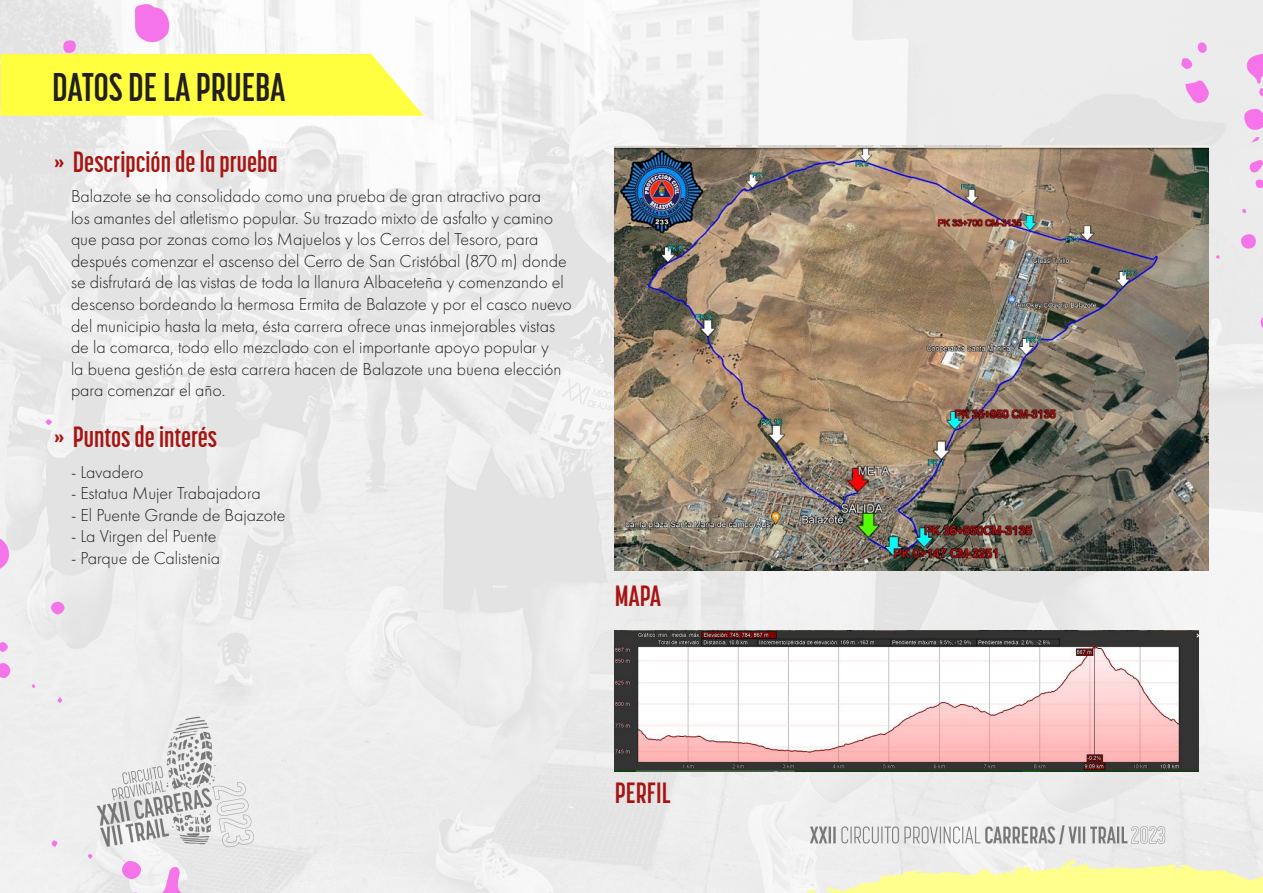
<style>
.page{position:relative;width:1263px;height:893px;background:#fff}
.page>*{position:absolute;margin:0;border:0;box-sizing:border-box;transform-origin:0 0}
.t1{font:700 39px "Korolev Compressed W04";color:#231f20}
.Estilo_de_párrafo_2{font:700 28.5px "Korolev Compressed W04";color:#a61411}
.subtitulo{font:700 28.5px "Korolev Compressed W04";color:#a61411}
.texto_normal{font:300 18px/21.6px "Futura PT";color:#231f20}
</style>
<div class="page">
<img style="left:1px;top:0;width:1262px;height:893px">
<img style="left:615px;top:146px;width:594px;height:424px">
<img style="left:615px;top:631px;width:584px;height:141px">
<svg style="left:1px;top:54px;width:423px;height:62px;background:#fefe4c"></svg>
<p class="t1" style="left:52px;top:66px;width:235px">DATOS DE LA PRUEBA</p>
<p class="Estilo_de_párrafo_2" style="left:54px;top:146px;width:225px">» Descripción de la prueba</p>
<p class="texto_normal" style="left:71px;top:185px;width:502px">Balazote se ha consolidado como una prueba de gran atractivo para<br>los amantes del atletismo popular. Su trazado mixto de asfalto y camino que pasa por zonas como los Majuelos y los Cerros del Tesoro, para después comenzar el ascenso del Cerro de San Cristóbal (870 m) donde se disfrutará de las vistas de toda la llanura Albaceteña y comenzando el descenso bordeando la hermosa Ermita de Balazote y por el casco nuevo del municipio hasta la meta, ésta carrera ofrece unas inmejorables vistas de la comarca, todo ello mezclado con el importante apoyo popular y<br>la buena gestión de esta carrera hacen de Balazote una buena elección para comenzar el año.</p>
<p class="Estilo_de_párrafo_2" style="left:54px;top:421px;width:165px">» Puntos de interés</p>
<p class="texto_normal" style="left:71px;top:461px;width:74px">- Lavadero</p>
<p class="texto_normal" style="left:71px;top:482px;width:191px">- Estatua Mujer Trabajadora</p>
<p class="texto_normal" style="left:71px;top:504px;width:216px">- El Puente Grande de Bajazote</p>
<p class="texto_normal" style="left:71px;top:526px;width:147px">- La Virgen del Puente</p>
<p class="texto_normal" style="left:71px;top:547px;width:151px">- Parque de Calistenia</p>
<p class="subtitulo" style="left:615px;top:579px;width:47px">MAPA</p>
<p class="subtitulo" style="left:615px;top:777px;width:57px">PERFIL</p>
</div>
